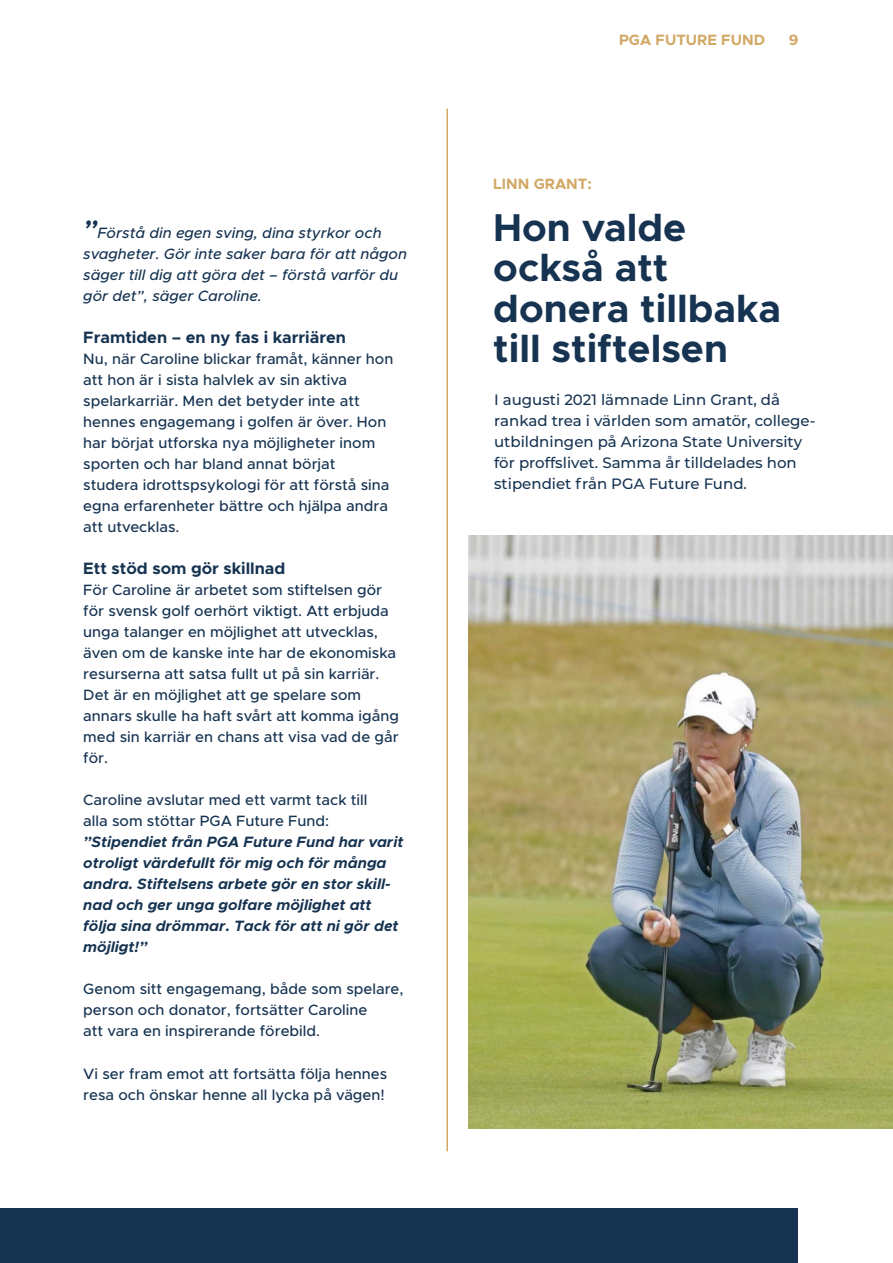
<style>
.page{position:relative;width:893px;height:1263px;background:#fff}
.page>*{position:absolute;margin:0;border:0;box-sizing:border-box;transform-origin:0 0}
.t1{font:700 39px/40.5px "Metropolis";color:#163351}
.t2{font:700 16.5px "Metropolis";color:#163351}
.t3{font:500 15px/21px "Metropolis";color:#163351}
.t4{font:italic 700 15px/21px "Metropolis";color:#163351}
.t5{font:500 15px "Montserrat";color:#163351}
.t6{font:italic 500 15px/21px "Metropolis";color:#163351}
.t7{font:700 15px "Metropolis";color:#d2a865}
.s1{font-weight:700;font-size:25.5px}
</style>
<div class="page">
<div style="left:0;top:1209px;width:797px;height:54px;background:#163351"></div>
<hr style="left:446px;top:109px;width:2px;height:1042px;background:#d2a865">
<img style="left:469px;top:536px;width:424px;height:593px">
<p class="t6" style="left:83px;top:223px;width:325px"><span class="s1">”</span>Förstå din egen sving, dina styrkor och svagheter. Gör inte saker bara för att någon säger till dig att göra det – förstå varför du gör det”, säger Caroline.</p>
<p class="t2" style="left:83px;top:327px;width:264px">Framtiden – en ny fas i karriären</p>
<p class="t3" style="left:83px;top:349px;width:312px">Nu, när Caroline blickar framåt, känner hon att hon är i sista halvlek av sin aktiva</p>
<p class="t3" style="left:83px;top:391px;width:278px">spelarkarriär. Men det betyder inte att</p>
<p class="t3" style="left:83px;top:412px;width:305px">hennes engagemang i golfen är över. Hon har börjat utforska nya möjligheter inom sporten och har bland annat börjat</p>
<p class="t3" style="left:83px;top:475px;width:308px;text-align:justify">studera idrottspsykologi för att förstå sina egna erfarenheter bättre och hjälpa andra att utvecklas.</p>
<p class="t2" style="left:83px;top:558px;width:204px">Ett stöd som gör skillnad</p>
<p class="t3" style="left:83px;top:580px;width:300px">För Caroline är arbetet som stiftelsen gör</p>
<p class="t3" style="left:83px;top:601px;width:314px">för svensk golf oerhört viktigt. Att erbjuda unga talanger en möjlighet att utvecklas, även om de kanske inte har de ekonomiska resurserna att satsa fullt ut på sin karriär.</p>
<p class="t3" style="left:83px;top:685px;width:317px">Det är en möjlighet att ge spelare som annars skulle ha haft svårt att komma igång med sin karriär en chans att visa vad de går för.</p>
<p class="t3" style="left:83px;top:790px;width:286px">Caroline avslutar med ett varmt tack till</p>
<p class="t3" style="left:83px;top:811px;width:247px">alla som stöttar PGA Future Fund:</p>
<p class="t4" style="left:83px;top:832px;width:322px">”Stipendiet från PGA Future Fund har varit otroligt värdefullt för mig och för många andra. Stiftelsens arbete gör en stor skill&shy;nad och ger unga golfare möjlighet att följa sina drömmar. Tack för att ni gör det möjligt!”</p>
<p class="t3" style="left:83px;top:979px;width:322px">Genom sitt engagemang, både som spelare, person och donator, fortsätter Caroline</p>
<p class="t3" style="left:83px;top:1021px;width:238px">att vara en inspirerande förebild.</p>
<p class="t3" style="left:83px;top:1063px;width:306px">Vi ser fram emot att fortsätta följa hennes resa och önskar henne all lycka på vägen!</p>
<p class="t7" style="left:619px;top:30px;width:148px">PGA FUTURE FUND</p>
<p class="t7" style="left:789px;top:30px;width:11px">9</p>
<p class="t7" style="left:493px;top:175px;width:100px">LINN GRANT:</p>
<p class="t1" style="left:493px;top:207px;width:195px">Hon valde också att</p>
<p class="t1" style="left:493px;top:288px;width:289px">donera tillbaka till stiftelsen</p>
<p class="t5" style="left:494px;top:389px;width:288px">I augusti 2021 lämnade Linn Grant, då</p>
<p class="t5" style="left:494px;top:410px;width:323px">rankad trea i världen som amatör, college-</p>
<p class="t5" style="left:494px;top:431px;width:309px">utbildningen på Arizona State University</p>
<p class="t5" style="left:494px;top:452px;width:304px">för proffslivet. Samma år tilldelades hon</p>
<p class="t5" style="left:494px;top:473px;width:254px">stipendiet från PGA Future Fund.</p>
</div>
